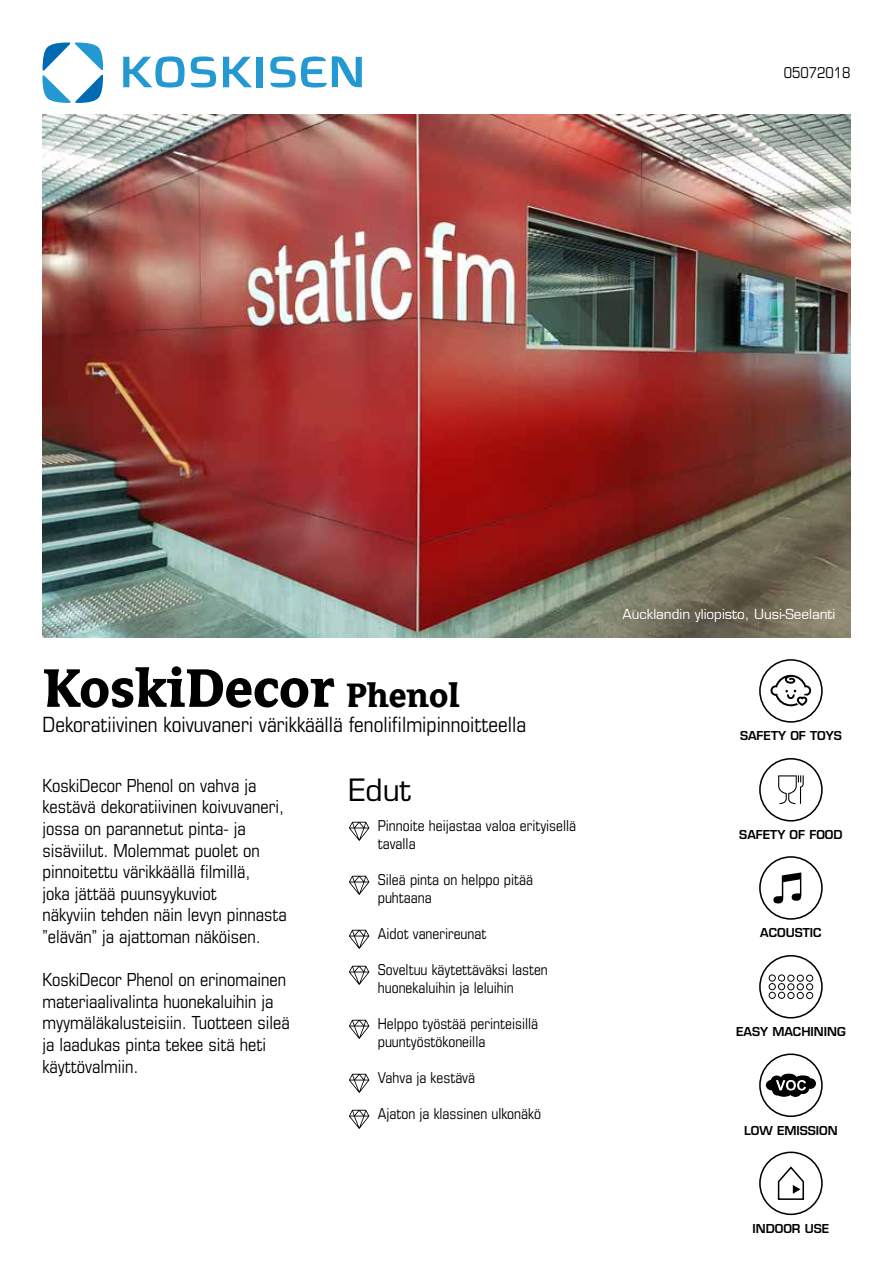
<style>
.page{position:relative;width:893px;height:1263px;background:#fff}
.page>*{position:absolute;margin:0;border:0;box-sizing:border-box;transform-origin:0 0}
.t1{font:700 60px "Avance OT";color:#000}
.t2{font:30px "Eurostile LT Std";color:#000}
.t3{font:condensed 21px "Eurostile LT Std";color:#000}
.t4{font:condensed 18px/21.6px "Eurostile LT Std";color:#000}
.t5{font:condensed 15px/18px "Eurostile LT Std";color:#000}
.t6{font:13.5px "Eurostile LT Std";color:#fff}
.t7{font:600 12px "Eurostile LT Std";color:#000}
.s1{font-size:37.5px}
</style>
<div class="page">
<svg style="left:43px;top:43px;width:60px;height:60px"></svg>
<svg style="left:123px;top:56px;width:62px;height:32px"></svg>
<svg style="left:223px;top:57px;width:29px;height:30px"></svg>
<div style="left:257px;top:57px;width:6px;height:30px;background:#2498d1"></div>
<svg style="left:191px;top:56px;width:25px;height:32px"></svg>
<svg style="left:270px;top:56px;width:92px;height:32px"></svg>
<img style="left:43px;top:115px;width:807px;height:523px">
<svg style="left:349px;top:822px;width:20px;height:19px"></svg>
<svg style="left:349px;top:876px;width:20px;height:19px"></svg>
<svg style="left:349px;top:930px;width:20px;height:19px"></svg>
<svg style="left:349px;top:966px;width:20px;height:19px"></svg>
<svg style="left:349px;top:1020px;width:20px;height:19px"></svg>
<svg style="left:349px;top:1074px;width:20px;height:19px"></svg>
<svg style="left:349px;top:1110px;width:20px;height:19px"></svg>
<svg style="left:766px;top:1073px;width:50px;height:24px"></svg>
<div style="left:759px;top:1053px;width:64px;height:64px;border:2px solid #000;border-radius:50%"></div>
<svg style="left:778px;top:775px;width:26px;height:29px"></svg>
<div style="left:759px;top:758px;width:64px;height:63px;border:2px solid #000;border-radius:50%"></div>
<svg style="left:773px;top:872px;width:29px;height:32px"></svg>
<div style="left:759px;top:856px;width:64px;height:64px;border:2px solid #000;border-radius:50%"></div>
<div style="left:759px;top:955px;width:64px;height:63px;border:2px solid #000;border-radius:50%"></div>
<svg style="left:768px;top:974px;width:45px;height:25px"></svg>
<svg style="left:777px;top:1166px;width:27px;height:34px"></svg>
<div style="left:759px;top:1151px;width:64px;height:64px;border:2px solid #000;border-radius:50%"></div>
<svg style="left:770px;top:675px;width:42px;height:31px"></svg>
<div style="left:759px;top:659px;width:64px;height:64px;border:2px solid #000;border-radius:50%"></div>
<p class="t5" style="left:784px;top:64px;width:68px">05072018</p>
<h1 class="t1" style="left:43px;top:656px;width:418px">KoskiDecor <span class="s1">Phenol</span></h1>
<p class="t3" style="left:43px;top:712px;width:485px">Dekoratiivinen koivuvaneri värikkäällä fenolifilmipinnoitteella</p>
<p class="t4" style="left:43px;top:774px;width:246px">KoskiDecor Phenol on vahva ja kestävä dekoratiivinen koivuvaneri, jossa on parannetut pinta- ja sisäviilut. Molemmat puolet on pinnoitettu värikkäällä filmillä,<br>joka jättää puunsyykuviot<br>näkyviin tehden näin levyn pinnasta ”elävän” ja ajattoman näköisen.</p>
<p class="t4" style="left:43px;top:968px;width:249px">KoskiDecor Phenol on erinomainen materiaalivalinta huonekaluihin ja myymäläkalusteisiin. Tuotteen sileä ja laadukas pinta tekee sitä heti käyttövalmiin.</p>
<h2 class="t2" style="left:349px;top:772px;width:64px">Edut</h2>
<p class="t5" style="left:378px;top:817px;width:200px">Pinnoite heijastaa valoa erityisellä tavalla</p>
<p class="t5" style="left:378px;top:871px;width:157px">Sileä pinta on helppo pitää puhtaana</p>
<p class="t5" style="left:378px;top:925px;width:110px">Aidot vanerireunat</p>
<p class="t5" style="left:378px;top:961px;width:172px">Soveltuu käytettäväksi lasten huonekaluihin ja leluihin</p>
<p class="t5" style="left:378px;top:1015px;width:162px">Helppo työstää perinteisillä puuntyöstökoneilla</p>
<p class="t5" style="left:378px;top:1069px;width:99px">Vahva ja kestävä</p>
<p class="t5" style="left:378px;top:1105px;width:165px">Ajaton ja klassinen ulkonäkö</p>
<p class="t6" style="left:622px;top:606px;width:214px">Aucklandin yliopisto, Uusi-Seelanti</p>
<p class="t7" style="left:740px;top:728px;width:103px">SAFETY OF TOYS</p>
<p class="t7" style="left:739px;top:827px;width:105px">SAFETY OF FOOD</p>
<p class="t7" style="left:760px;top:925px;width:63px">ACOUSTIC</p>
<p class="t7" style="left:736px;top:1024px;width:111px">EASY MACHINING</p>
<p class="t7" style="left:744px;top:1122px;width:95px">LOW EMISSION</p>
<p class="t7" style="left:752px;top:1221px;width:78px">INDOOR USE</p>
</div>
